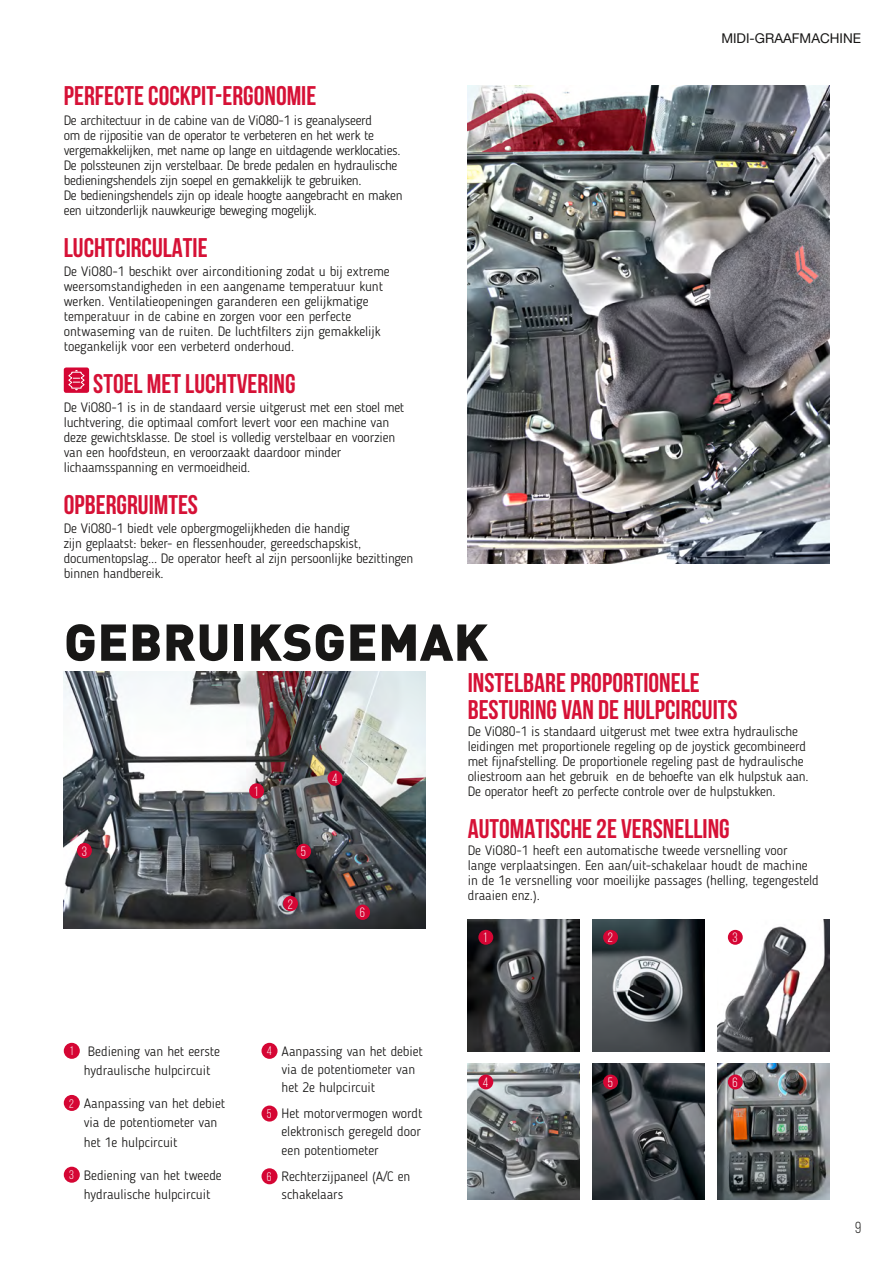
<style>
.page{position:relative;width:893px;height:1263px;background:#fff}
.page>*{position:absolute;margin:0;border:0;box-sizing:border-box;transform-origin:0 0}
.t1{font:900 51px "DINOT";letter-spacing:.01em;color:#181716}
.t2{font:700 27px/27px "Bebas Neue";color:#d61136}
.t3{font:15.9px "Bebas Neue";color:#181716}
.t4{font:300 13.5px/15px "Blogger Sans";letter-spacing:-.01em;color:#181716}
.t5{font:13.5px "Helvetica Neue LT Std";color:#181716}
.t6{font:13.5px "Bebas Neue";color:#fff}
.s1{font-family:"Bebas Neue";font-weight:400;font-size:12.45px;color:#fff}
</style>
<div class="page">
<img style="left:468px;top:920px;width:112px;height:131px">
<img style="left:468px;top:1064px;width:112px;height:135px">
<img style="left:592px;top:919px;width:112px;height:132px">
<img style="left:592px;top:1064px;width:112px;height:135px">
<img style="left:717px;top:919px;width:112px;height:132px">
<img style="left:717px;top:1064px;width:112px;height:135px">
<div style="left:64px;top:1043px;width:16px;height:16px;background:#d50634;border-radius:50%"></div>
<div style="left:64px;top:1095px;width:16px;height:16px;background:#d50634;border-radius:50%"></div>
<div style="left:64px;top:1167px;width:16px;height:16px;background:#d50634;border-radius:50%"></div>
<div style="left:261px;top:1043px;width:17px;height:16px;background:#d50634;border-radius:50%"></div>
<div style="left:261px;top:1105px;width:17px;height:16px;background:#d50634;border-radius:50%"></div>
<div style="left:261px;top:1168px;width:17px;height:16px;background:#d50634;border-radius:50%"></div>
<div style="left:478px;top:930px;width:15px;height:15px;background:#d50634;border-radius:50%"></div>
<img style="left:64px;top:672px;width:361px;height:257px">
<div style="left:249px;top:783px;width:15px;height:15px;background:#d50634;border-radius:50%"></div>
<div style="left:296px;top:844px;width:15px;height:15px;background:#d50634;border-radius:50%"></div>
<div style="left:355px;top:904px;width:15px;height:16px;background:#d50634;border-radius:50%"></div>
<div style="left:328px;top:770px;width:14px;height:16px;background:#d50634;border-radius:50%"></div>
<div style="left:283px;top:896px;width:15px;height:15px;background:#d50634;border-radius:50%"></div>
<div style="left:77px;top:843px;width:15px;height:15px;background:#d50634;border-radius:50%"></div>
<div style="left:478px;top:1074px;width:15px;height:15px;background:#d50634;border-radius:50%"></div>
<div style="left:603px;top:930px;width:15px;height:15px;background:#d50634;border-radius:50%"></div>
<div style="left:603px;top:1074px;width:15px;height:15px;background:#d50634;border-radius:50%"></div>
<div style="left:728px;top:930px;width:15px;height:15px;background:#d50634;border-radius:50%"></div>
<div style="left:728px;top:1074px;width:15px;height:15px;background:#d50634;border-radius:50%"></div>
<img style="left:468px;top:85px;width:361px;height:478px">
<div style="left:64px;top:367px;width:25px;height:26px;background:#d50634;border-radius:2px"></div>
<svg style="left:68px;top:370px;width:17px;height:20px"></svg>
<h2 class="t2" style="left:64px;top:82px;width:254px">PERFECTE COCKPIT-ERGONOMIE</h2>
<p class="t4" style="left:64px;top:112px;width:340px">De architectuur in de cabine van de ViO80-1 is geanalyseerd<br>om de rijpositie van de operator te verbeteren en het werk te vergemakkelijken, met name op lange en uitdagende werklocaties.<br>De polssteunen zijn verstelbaar. De brede pedalen en hydraulische bedieningshendels zijn soepel en gemakkelijk te gebruiken.<br>De bedieningshendels zijn op ideale hoogte aangebracht en maken een uitzonderlijk nauwkeurige beweging mogelijk.</p>
<h2 class="t2" style="left:64px;top:233px;width:145px">LUCHTCIRCULATIE</h2>
<p class="t4" style="left:64px;top:264px;width:327px">De ViO80-1 beschikt over airconditioning zodat u bij extreme weersomstandigheden in een aangename temperatuur kunt werken. Ventilatieopeningen garanderen een gelijkmatige temperatuur in de cabine en zorgen voor een perfecte ontwaseming van de ruiten. De luchtfilters zijn gemakkelijk toegankelijk voor een verbeterd onderhoud.</p>
<h2 class="t2" style="left:93px;top:370px;width:204px">STOEL MET LUCHTVERING</h2>
<p class="t4" style="left:64px;top:400px;width:342px">De ViO80-1 is in de standaard versie uitgerust met een stoel met luchtvering, die optimaal comfort levert voor een machine van deze gewichtsklasse. De stoel is volledig verstelbaar en voorzien van een hoofdsteun, en veroorzaakt daardoor minder lichaamsspanning en vermoeidheid.</p>
<h2 class="t2" style="left:64px;top:491px;width:136px">OPBERGRUIMTES</h2>
<p class="t4" style="left:64px;top:521px;width:351px">De ViO80-1 biedt vele opbergmogelijkheden die handig<br>zijn geplaatst: beker- en flessenhouder, gereedschapskist, documentopslag... De operator heeft al zijn persoonlijke bezittingen binnen handbereik.</p>
<h1 class="t1" style="left:64px;top:608px;width:426px">GEBRUIKSGEMAK</h1>
<p class="t5" style="left:721px;top:30px;width:141px">MIDI-GRAAFMACHINE</p>
<p class="t6" style="left:82px;top:844px;width:7px">3</p>
<p class="t6" style="left:254px;top:784px;width:5px">1</p>
<p class="t6" style="left:301px;top:844px;width:7px">5</p>
<p class="t6" style="left:288px;top:897px;width:7px">2</p>
<p class="t6" style="left:332px;top:771px;width:7px">4</p>
<p class="t6" style="left:360px;top:905px;width:7px">6</p>
<p class="t4" style="left:70px;top:1041px;width:152px;line-height:19.6px;text-align:center"><span class="s1">1</span> Bediening van het eerste hydraulische hulpcircuit</p>
<p class="t4" style="left:84px;top:1093px;width:143px;line-height:19.6px;text-indent:-15px"><span class="s1">2</span> Aanpassing van het debiet via de potentiometer van het 1e hulpcircuit</p>
<p class="t4" style="left:69px;top:1165px;width:154px;line-height:19.6px;text-align:center"><span class="s1">3</span> Bediening van het tweede hydraulische hulpcircuit</p>
<p class="t4" style="left:282px;top:1042px;width:143px;line-height:18.1px;text-indent:-15px"><span class="s1">4</span> Aanpassing van het debiet via de potentiometer van het 2e hulpcircuit</p>
<p class="t4" style="left:282px;top:1104px;width:142px;line-height:18.1px;text-align:justify;text-indent:-15px"><span class="s1">5</span> Het motorvermogen wordt elektronisch geregeld door een potentiometer</p>
<p class="t4" style="left:282px;top:1167px;width:130px;line-height:18.1px;text-indent:-15px"><span class="s1">6</span> Rechterzijpaneel (A/C en schakelaars</p>
<h2 class="t2" style="left:468px;top:669px;width:271px">INSTELBARE PROPORTIONELE<br>BESTURING VAN DE HULPCIRCUITS</h2>
<p class="t4" style="left:468px;top:724px;width:342px">De ViO80-1 is standaard uitgerust met twee extra hydraulische leidingen met proportionele regeling op de joystick gecombineerd met fijnafstelling. De proportionele regeling past de hydraulische oliestroom aan het gebruik en de behoefte van elk hulpstuk aan.<br>De operator heeft zo perfecte controle over de hulpstukken.</p>
<h2 class="t2" style="left:468px;top:815px;width:264px">AUTOMATISCHE 2E VERSNELLING</h2>
<p class="t4" style="left:468px;top:843px;width:352px">De ViO80-1 heeft een automatische tweede versnelling voor lange verplaatsingen. Een aan/uit-schakelaar houdt de machine in de 1e versnelling voor moeilijke passages (helling, tegengesteld draaien enz.).</p>
<p class="t6" style="left:483px;top:930px;width:5px">1</p>
<p class="t6" style="left:608px;top:930px;width:7px">2</p>
<p class="t6" style="left:733px;top:930px;width:7px">3</p>
<p class="t6" style="left:483px;top:1075px;width:7px">4</p>
<p class="t6" style="left:608px;top:1075px;width:7px">5</p>
<p class="t6" style="left:733px;top:1075px;width:7px">6</p>
<p class="t3" style="left:855px;top:1219px;width:8px">9</p>
</div>
